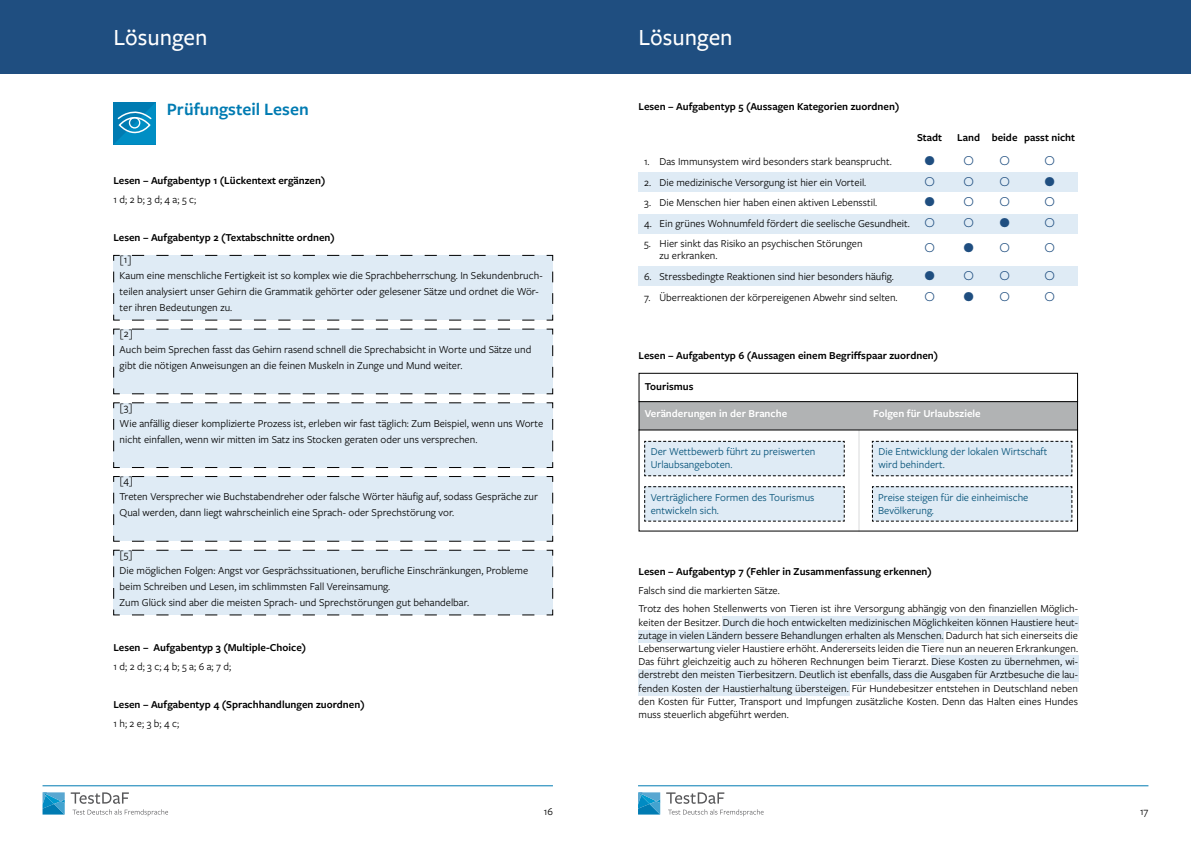
<style>
.page{position:relative;width:1191px;height:842px;background:#fff}
.page>*{position:absolute;margin:0;border:0;box-sizing:border-box;transform-origin:0 0}
.t1{font:500 24px "Freight Sans Pro";color:#fff}
.t2{font:600 18px "Freight Sans Pro";color:#007bb2}
.t3{font:14px "Freight Sans Pro";color:#1f4e80}
.t4{font:11px/16px "Freight Sans Pro";color:#000}
.t5{font:600 11px "Freight Sans Pro";color:#000}
.t6{font:11px/13.2px "Freight Sans Pro";color:#004f76}
.t7{font:600 11px "Freight Sans Pro";color:#fff}
.s1{font-size:14px;color:#1f4e80}
</style>
<div class="page">
<svg style="left:43px;top:792px;width:22px;height:22px"></svg>
<svg style="left:71px;top:792px;width:97px;height:24px"></svg>
<svg style="left:638px;top:792px;width:22px;height:22px"></svg>
<svg style="left:666px;top:792px;width:97px;height:24px"></svg>
<hr style="left:43px;top:785px;width:510px;height:1px;background:#007bb2">
<hr style="left:638px;top:785px;width:510px;height:1px;background:#007bb2">
<div style="left:0;top:0;width:1191px;height:74px;background:#1f4e80"></div>
<svg style="left:113px;top:102px;width:43px;height:43px;background:#168fc0"></svg>
<div style="left:129px;top:117px;width:11px;height:12px;border:1px solid #fff;border-radius:50%"></div>
<div style="left:113px;top:255px;width:440px;height:66px;background:#dfebf5"></div>
<div style="left:113px;top:329px;width:440px;height:66px;background:#dfebf5"></div>
<div style="left:113px;top:402px;width:440px;height:66px;background:#dfebf5"></div>
<div style="left:113px;top:476px;width:440px;height:66px;background:#dfebf5"></div>
<div style="left:113px;top:550px;width:440px;height:66px;background:#dfebf5"></div>
<div style="left:931px;top:656px;width:147px;height:14px;background:#dfebf5"></div>
<div style="left:638px;top:681px;width:211px;height:14px;background:#dfebf5"></div>
<div style="left:638px;top:670px;width:440px;height:12px;background:#dfebf5"></div>
<div style="left:722px;top:616px;width:357px;height:15px;background:#dfebf5"></div>
<div style="left:638px;top:630px;width:306px;height:13px;background:#dfebf5"></div>
<div style="left:638px;top:172px;width:440px;height:20px;background:#dfebf5"></div>
<div style="left:638px;top:214px;width:440px;height:20px;background:#dfebf5"></div>
<div style="left:638px;top:266px;width:440px;height:20px;background:#dfebf5"></div>
<hr style="left:858px;top:429px;width:1px;height:102px;background:#d9dadb">
<div style="left:639px;top:401px;width:438px;height:28px;background:#b1b3b4"></div>
<div style="left:638px;top:373px;width:440px;height:158px;border:1px solid #000"></div>
<hr style="left:638px;top:401px;width:440px;height:1px;background:#000">
<hr style="left:638px;top:429px;width:440px;height:1px;background:#000">
<svg style="left:644px;top:440px;width:201px;height:37px;background:#d8e3ec"></svg>
<svg style="left:871px;top:440px;width:201px;height:37px;background:#d8e3ec"></svg>
<svg style="left:644px;top:486px;width:201px;height:36px;background:#d6e2eb"></svg>
<svg style="left:872px;top:486px;width:200px;height:36px;background:#d7e2eb"></svg>
<h1 class="t1" style="left:113px;top:21px;width:96px">Lösungen</h1>
<h2 class="t2" style="left:167px;top:96px;width:143px">Prüfungsteil Lesen</h2>
<p class="t5" style="left:113px;top:173px;width:213px">Lesen – Aufgabentyp 1 (Lückentext ergänzen)</p>
<p class="t4" style="left:113px;top:191px;width:84px">1 d; 2 b; 3 d; 4 a; 5 c;</p>
<p class="t5" style="left:113px;top:230px;width:223px">Lesen – Aufgabentyp 2 (Textabschnitte ordnen)</p>
<p class="t4" style="left:120px;top:251px;width:424px">[1]<br>Kaum eine menschliche Fertigkeit ist so komplex wie die Sprachbeherrschung. In Sekundenbruch&shy;teilen analysiert unser Gehirn die Grammatik gehörter oder gelesener Sätze und ordnet die Wör&shy;ter ihren Bedeutungen zu.</p>
<p class="t4" style="left:120px;top:325px;width:413px">[2]<br>Auch beim Sprechen fasst das Gehirn rasend schnell die Sprechabsicht in Worte und Sätze und gibt die nötigen Anweisungen an die feinen Muskeln in Zunge und Mund weiter.</p>
<p class="t4" style="left:120px;top:399px;width:425px">[3]<br>Wie anfällig dieser komplizierte Prozess ist, erleben wir fast täglich: Zum Beispiel, wenn uns Worte nicht einfallen, wenn wir mitten im Satz ins Stocken geraten oder uns versprechen.</p>
<p class="t4" style="left:120px;top:472px;width:420px">[4]<br>Treten Versprecher wie Buchstabendreher oder falsche Wörter häufig auf, sodass Gespräche zur<br>Qual werden, dann liegt wahrscheinlich eine Sprach- oder Sprechstörung vor.</p>
<p class="t4" style="left:120px;top:546px;width:410px">[5]<br>Die möglichen Folgen: Angst vor Gesprächssituationen, berufliche Einschränkungen, Probleme beim Schreiben und Lesen, im schlimmsten Fall Vereinsamung.<br>Zum Glück sind aber die meisten Sprach- und Sprechstörungen gut behandelbar.</p>
<p class="t5" style="left:113px;top:640px;width:194px">Lesen – Aufgabentyp 3 (Multiple-Choice)</p>
<p class="t4" style="left:113px;top:658px;width:119px">1 d; 2 d; 3 c; 4 b; 5 a; 6 a; 7 d;</p>
<p class="t5" style="left:113px;top:697px;width:253px">Lesen – Aufgabentyp 4 (Sprachhandlungen zuordnen)</p>
<p class="t4" style="left:113px;top:715px;width:67px">1 h; 2 e; 3 b; 4 c;</p>
<h1 class="t1" style="left:638px;top:21px;width:96px">Lösungen</h1>
<p class="t5" style="left:638px;top:99px;width:262px">Lesen – Aufgabentyp 5 (Aussagen Kategorien zuordnen)</p>
<p class="t5" style="left:917px;top:130px;width:27px">Stadt</p>
<p class="t5" style="left:957px;top:130px;width:119px">Land beide passt nicht</p>
<p class="t4" style="left:644px;top:153px;width:249px">1. Das Immunsystem wird besonders stark beansprucht.</p>
<p class="t3" style="left:924px;top:151px;width:12px">b</p>
<p class="t3" style="left:963px;top:151px;width:12px">Y</p>
<p class="t3" style="left:999px;top:151px;width:12px">Y</p>
<p class="t3" style="left:1044px;top:151px;width:12px">Y</p>
<p class="t4" style="left:644px;top:174px;width:224px">2. Die medizinische Versorgung ist hier ein Vorteil.</p>
<p class="t3" style="left:924px;top:172px;width:12px">Y</p>
<p class="t3" style="left:963px;top:172px;width:12px">Y</p>
<p class="t3" style="left:999px;top:172px;width:12px">Y</p>
<p class="t3" style="left:1044px;top:172px;width:12px">b</p>
<p class="t4" style="left:644px;top:194px;width:235px">3. Die Menschen hier haben einen aktiven Lebensstil.</p>
<p class="t3" style="left:924px;top:192px;width:12px">b</p>
<p class="t3" style="left:963px;top:192px;width:12px">Y</p>
<p class="t3" style="left:999px;top:192px;width:12px">Y</p>
<p class="t3" style="left:1044px;top:192px;width:12px">Y</p>
<p class="t4" style="left:644px;top:215px;width:292px">4. Ein grünes Wohnumfeld fördert die seelische Gesundheit. <span class="s1">Y</span></p>
<p class="t3" style="left:963px;top:213px;width:12px">Y</p>
<p class="t3" style="left:999px;top:213px;width:12px">b</p>
<p class="t3" style="left:1044px;top:213px;width:12px">Y</p>
<p class="t4" style="left:659px;top:237px;width:204px;line-height:12px;text-indent:-15px">5. Hier sinkt das Risiko an psychischen Störungen zu erkranken.</p>
<p class="t3" style="left:924px;top:238px;width:12px">Y</p>
<p class="t3" style="left:963px;top:238px;width:12px">b</p>
<p class="t3" style="left:999px;top:238px;width:12px">Y</p>
<p class="t3" style="left:1044px;top:238px;width:12px">Y</p>
<p class="t4" style="left:644px;top:268px;width:251px">6. Stressbedingte Reaktionen sind hier besonders häufig.</p>
<p class="t3" style="left:924px;top:266px;width:12px">b</p>
<p class="t3" style="left:963px;top:266px;width:12px">Y</p>
<p class="t3" style="left:999px;top:266px;width:12px">Y</p>
<p class="t3" style="left:1044px;top:266px;width:12px">Y</p>
<p class="t4" style="left:644px;top:289px;width:255px">7. Überreaktionen der körpereigenen Abwehr sind selten.</p>
<p class="t3" style="left:924px;top:288px;width:12px">Y</p>
<p class="t3" style="left:963px;top:288px;width:12px">b</p>
<p class="t3" style="left:999px;top:288px;width:12px">Y</p>
<p class="t3" style="left:1044px;top:288px;width:12px">Y</p>
<p class="t5" style="left:638px;top:348px;width:301px">Lesen – Aufgabentyp 6 (Aussagen einem Begriffspaar zuordnen)</p>
<p class="t5" style="left:645px;top:379px;width:50px">Tourismus</p>
<p class="t7" style="left:645px;top:406px;width:144px">Veränderungen in der Branche</p>
<p class="t7" style="left:873px;top:406px;width:109px">Folgen für Urlaubsziele</p>
<p class="t6" style="left:651px;top:444px;width:166px">Der Wettbewerb führt zu preiswerten<br>Urlaubsangeboten.</p>
<p class="t6" style="left:878px;top:444px;width:170px">Die Entwicklung der lokalen Wirtschaft wird behindert.</p>
<p class="t6" style="left:651px;top:490px;width:165px">Verträglichere Formen des Tourismus entwickeln sich.</p>
<p class="t6" style="left:878px;top:490px;width:152px">Preise steigen für die einheimische<br>Bevölkerung.</p>
<p class="t5" style="left:638px;top:564px;width:295px">Lesen – Aufgabentyp 7 (Fehler in Zusammenfassung erkennen)</p>
<p class="t4" style="left:638px;top:580px;width:441px;line-height:18.9px">Falsch sind die markierten Sätze.<br>Trotz des hohen Stellenwerts von Tieren ist ihre Versorgung abhängig von den finanziellen Möglich-</p>
<p class="t4" style="left:638px;top:615px;width:441px;line-height:13.2px;text-align:justify">keiten der Besitzer. Durch die hoch entwickelten medizinischen Möglichkeiten können Haustiere heut&shy;zutage in vielen Ländern bessere Behandlungen erhalten als Menschen. Dadurch hat sich einerseits die Lebenserwartung vieler Haustiere erhöht. Andererseits leiden die Tiere nun an neueren Erkrankungen.<br>Das führt gleichzeitig auch zu höheren Rechnungen beim Tierarzt. Diese Kosten zu übernehmen, wi&shy;derstrebt den meisten Tierbesitzern. Deutlich ist ebenfalls, dass die Ausgaben für Arztbesuche die lau&shy;fenden Kosten der Haustierhaltung übersteigen. Für Hundebesitzer entstehen in Deutschland neben den Kosten für Futter, Transport und Impfungen zusätzliche Kosten. Denn das Halten eines Hundes muss steuerlich abgeführt werden.</p>
<p class="t4" style="left:544px;top:803px;width:11px">16</p>
<p class="t4" style="left:1140px;top:803px;width:10px">17</p>
</div>
